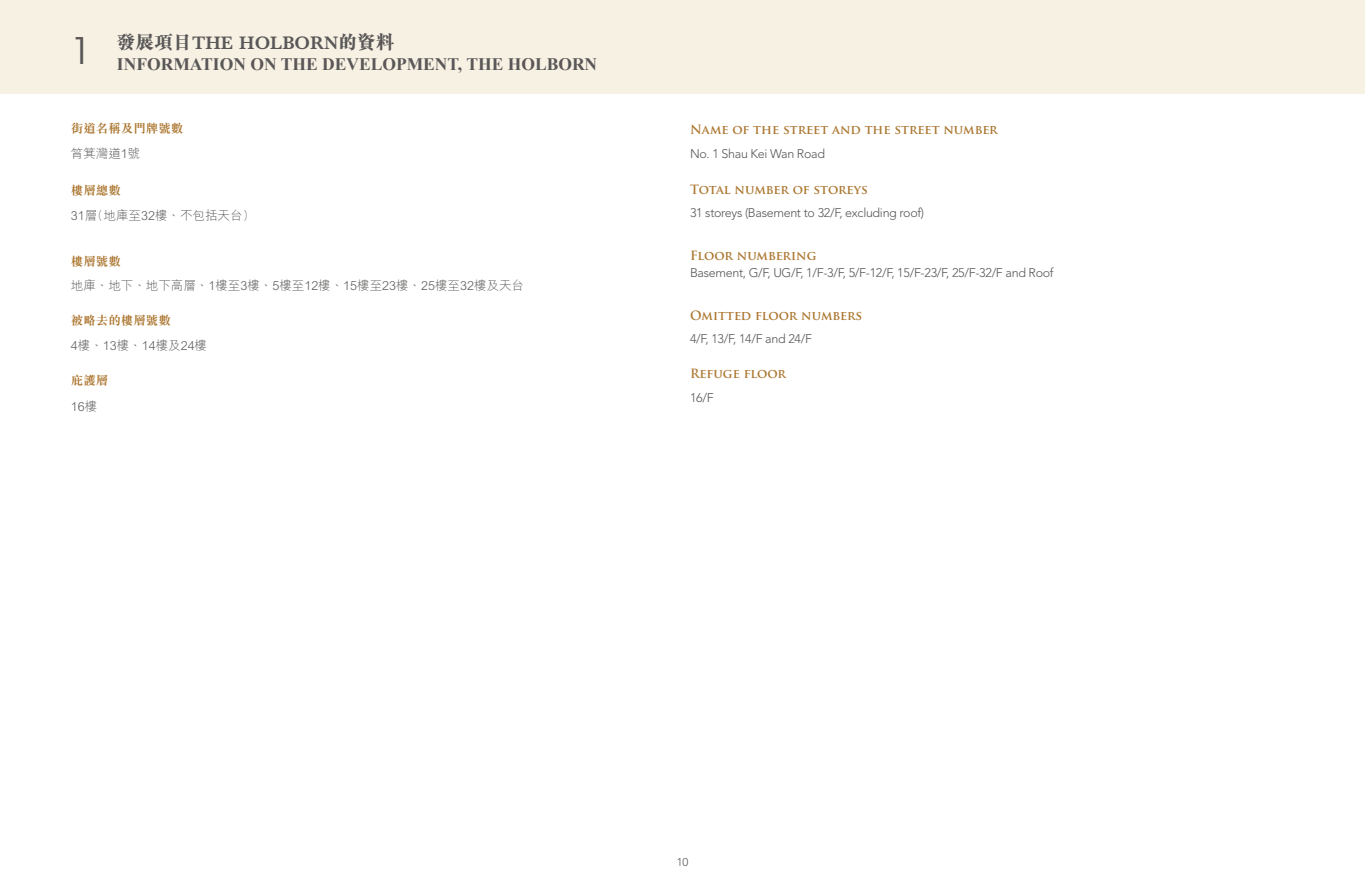
<style>
.page{position:relative;width:1365px;height:886px;background:#fff}
.page>*{position:absolute;margin:0;border:0;box-sizing:border-box;transform-origin:0 0}
.t1{font:37.5px "Avant Garde IT Cby BT";color:#595757}
.t2{font:800 18.75px "M Sung HK";color:#595757}
.t3{font:700 17.5px "Times New Roman";color:#595757}
.t4{font:300 12.5px "Avenir LT Std";letter-spacing:-.025em;color:#595757}
.t5{font:700 12.5px "Trajan Pro";color:#ac7731}
.t6{font:300 12.5px "M Hei HK";color:#585857}
.t7{font:700 12.5px "M Sung HK";color:#ac7731}
.t8{font:300 11.25px "Avenir LT Std";color:#595757}
</style>
<div class="page">
<div style="left:0;top:0;width:1364px;height:93px;background:#f7f1e4"></div>
<h1 class="t1" style="left:71px;top:28px;width:23px">1</h1>
<h2 class="t2" style="left:117px;top:29px;width:279px">發展項目THE HOLBORN的資料</h2>
<h3 class="t3" style="left:117px;top:51px;width:482px">INFORMATION ON THE DEVELOPMENT, THE HOLBORN</h3>
<p class="t7" style="left:71px;top:120px;width:114px">街道名稱及門牌號數</p>
<p class="t6" style="left:71px;top:144px;width:71px">筲箕灣道1號</p>
<p class="t7" style="left:71px;top:182px;width:51px">樓層總數</p>
<p class="t6" style="left:71px;top:206px;width:179px">31層(地庫至32樓、不包括天台)</p>
<p class="t7" style="left:71px;top:252px;width:51px">樓層號數</p>
<p class="t6" style="left:71px;top:277px;width:454px">地庫、地下、地下高層、1樓至3樓、5樓至12樓、15樓至23樓、25樓至32樓及天台</p>
<p class="t7" style="left:71px;top:312px;width:101px">被略去的樓層號數</p>
<p class="t6" style="left:71px;top:336px;width:138px">4樓、13樓、14樓及24樓</p>
<p class="t7" style="left:71px;top:371px;width:39px">庇護層</p>
<p class="t6" style="left:71px;top:397px;width:28px">16樓</p>
<p class="t5" style="left:690px;top:122px;width:309px">Name of the street and the street number</p>
<p class="t4" style="left:690px;top:146px;width:136px">No. 1 Shau Kei Wan Road</p>
<p class="t5" style="left:690px;top:181px;width:179px">Total number of storeys</p>
<p class="t4" style="left:690px;top:205px;width:235px">31 storeys (Basement to 32/F, excluding roof)</p>
<p class="t5" style="left:690px;top:248px;width:128px">Floor numbering</p>
<p class="t4" style="left:690px;top:265px;width:365px">Basement, G/F, UG/F, 1/F-3/F, 5/F-12/F, 15/F-23/F, 25/F-32/F and Roof</p>
<p class="t5" style="left:690px;top:308px;width:174px">Omitted floor numbers</p>
<p class="t4" style="left:690px;top:332px;width:123px">4/F, 13/F, 14/F and 24/F</p>
<p class="t5" style="left:690px;top:366px;width:98px">Refuge floor</p>
<p class="t4" style="left:690px;top:390px;width:25px">16/F</p>
<p class="t8" style="left:676px;top:855px;width:13px">10</p>
</div>
